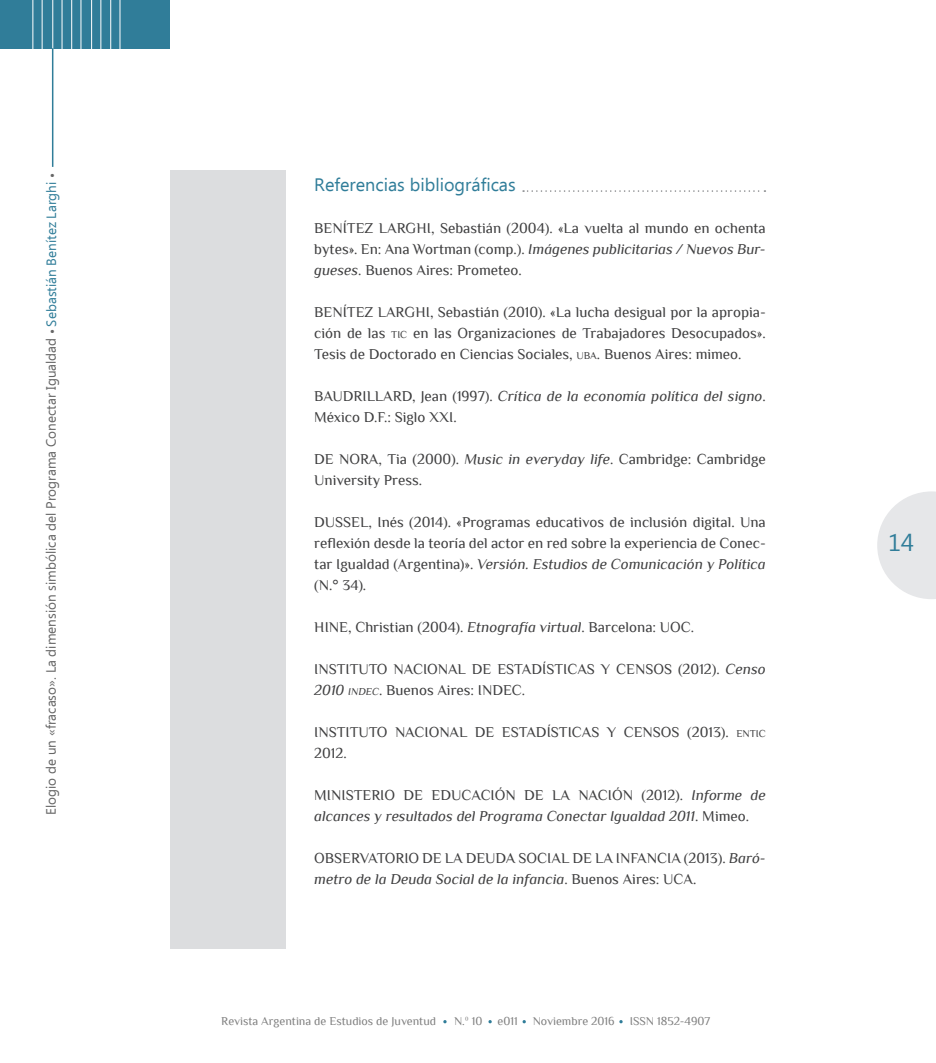
<style>
.page{position:relative;width:936px;height:1063px;background:#fff}
.page>*{position:absolute;margin:0;border:0;box-sizing:border-box;transform-origin:0 0}
.t1{font:24px "Ebrima";color:#307d99}
.bibliografia{font:18px "Ebrima";color:#307d99}
.tx_biblio{font:15px/21px "Philosopher";color:#3e3e3f}
.tx_biblio-2{font:italic 15px/21px "Philosopher";color:#3e3e3f}
.t2{font:13.5px "Ebrima";color:#666}
.t3{font:13.5px "Philosopher";color:#666}
.t4{font:12px "Philosopher";color:#808080}
.s1{color:#307d99}
.s2{font-style:italic}
.s3{font-size:10.5px}
.s4{font-style:italic;font-size:10.5px}
.s5{font-style:normal}
</style>
<div class="page">
<div style="left:0;top:0;width:170px;height:48px;background:#307d99"></div>
<hr style="left:33px;top:0;width:1px;height:63px;background:#fff">
<hr style="left:110px;top:0;width:1px;height:50px;background:#fff">
<hr style="left:71px;top:0;width:1px;height:63px;background:#fff">
<hr style="left:52px;top:0;width:1px;height:63px;background:#fff">
<hr style="left:91px;top:0;width:1px;height:63px;background:#fff">
<hr style="left:42px;top:0;width:1px;height:63px;background:#fff">
<hr style="left:52px;top:48px;width:1px;height:119px;background:#307d99">
<hr style="left:120px;top:0;width:1px;height:50px;background:#fff">
<hr style="left:81px;top:0;width:1px;height:63px;background:#fff">
<hr style="left:62px;top:0;width:1px;height:63px;background:#fff">
<hr style="left:101px;top:0;width:1px;height:63px;background:#fff">
<svg style="left:877px;top:491px;width:58px;height:108px"></svg>
<svg style="left:522px;top:1020px;width:4px;height:3px"></svg>
<div style="left:170px;top:170px;width:115px;height:778px;background:#dcdddf"></div>
<svg style="left:523px;top:190px;width:242px;height:2px"></svg>
<p class="t3" style="left:50px;top:168px;width:6px">•</p>
<p class="t2" style="left:42px;top:815px;width:635px;rotate:-90deg">Elogio de un «fracaso». La dimensión simbólica del Programa Conectar Igualdad <span class="s1">Sebastián Benítez Larghi</span></p>
<p class="bibliografia" style="left:314px;top:172px;width:203px">Referencias bibliográficas</p>
<p class="tx_biblio" style="left:314px;top:218px;width:453px;text-align:justify">BENÍTEZ LARGHI, Sebastián (2004). «La vuelta al mundo en ochenta bytes». En: Ana Wortman (comp.). <span class="s2">Imágenes publicitarias / Nuevos Bur&shy;gueses</span>. Buenos Aires: Prometeo.</p>
<p class="tx_biblio" style="left:314px;top:302px;width:453px;text-align:justify">BENÍTEZ LARGHI, Sebastián (2010). «La lucha desigual por la apropia&shy;ción de las <span class="s3">TIC</span> en las Organizaciones de Trabajadores Desocupados».<br>Tesis de Doctorado en Ciencias Sociales, <span class="s3">UBA</span>. Buenos Aires: mimeo.</p>
<p class="tx_biblio" style="left:314px;top:386px;width:453px">BAUDRILLARD, Jean (1997). <span class="s2">Crítica de la economía política del signo</span>.<br>México D.F.: Siglo XXI.</p>
<p class="tx_biblio" style="left:314px;top:449px;width:453px">DE NORA, Tia (2000). <span class="s2">Music in everyday life</span>. Cambridge: Cambridge<br>University Press.</p>
<p class="tx_biblio" style="left:314px;top:512px;width:453px;text-align:justify">DUSSEL, Inés (2014). «Programas educativos de inclusión digital. Una reflexión desde la teoría del actor en red sobre la experiencia de Conec&shy;tar Igualdad (Argentina)». <span class="s2">Versión. Estudios de Comunicación y Política </span>(N.° 34).</p>
<p class="tx_biblio" style="left:314px;top:617px;width:381px">HINE, Christian (2004). <span class="s2">Etnografía virtual</span>. Barcelona: UOC.</p>
<p class="tx_biblio" style="left:314px;top:659px;width:453px">INSTITUTO NACIONAL DE ESTADÍSTICAS Y CENSOS (2012). <span class="s2">Censo<br>2010</span> <span class="s4">INDEC</span>. Buenos Aires: INDEC.</p>
<p class="tx_biblio" style="left:314px;top:722px;width:453px">INSTITUTO NACIONAL DE ESTADÍSTICAS Y CENSOS (2013). <span class="s3">ENTIC<br></span>2012.</p>
<p class="tx_biblio-2" style="left:314px;top:785px;width:453px"><span class="s5">MINISTERIO DE EDUCACIÓN DE LA NACIÓN (2012).</span> Informe de alcances y resultados del Programa Conectar Igualdad 2011<span class="s5">. Mimeo.</span></p>
<p class="tx_biblio" style="left:314px;top:848px;width:453px">OBSERVATORIO DE LA DEUDA SOCIAL DE LA INFANCIA (2013). <span class="s2">Baró&shy;metro de la Deuda Social de la infancia</span>. Buenos Aires: UCA.</p>
<p class="t3" style="left:50px;top:325px;width:6px">•</p>
<p class="t4" style="left:221px;top:1015px;width:216px">Revista Argentina de Estudios de Juventud</p>
<p class="t4" style="left:454px;top:1015px;width:30px">N.º 10</p>
<p class="t4" style="left:497px;top:1015px;width:22px">e011</p>
<p class="t4" style="left:533px;top:1015px;width:83px">Noviembre 2016</p>
<p class="t4" style="left:629px;top:1015px;width:82px">ISSN 1852-4907</p>
<h1 class="t1" style="left:888px;top:525px;width:27px">14</h1>
</div>
